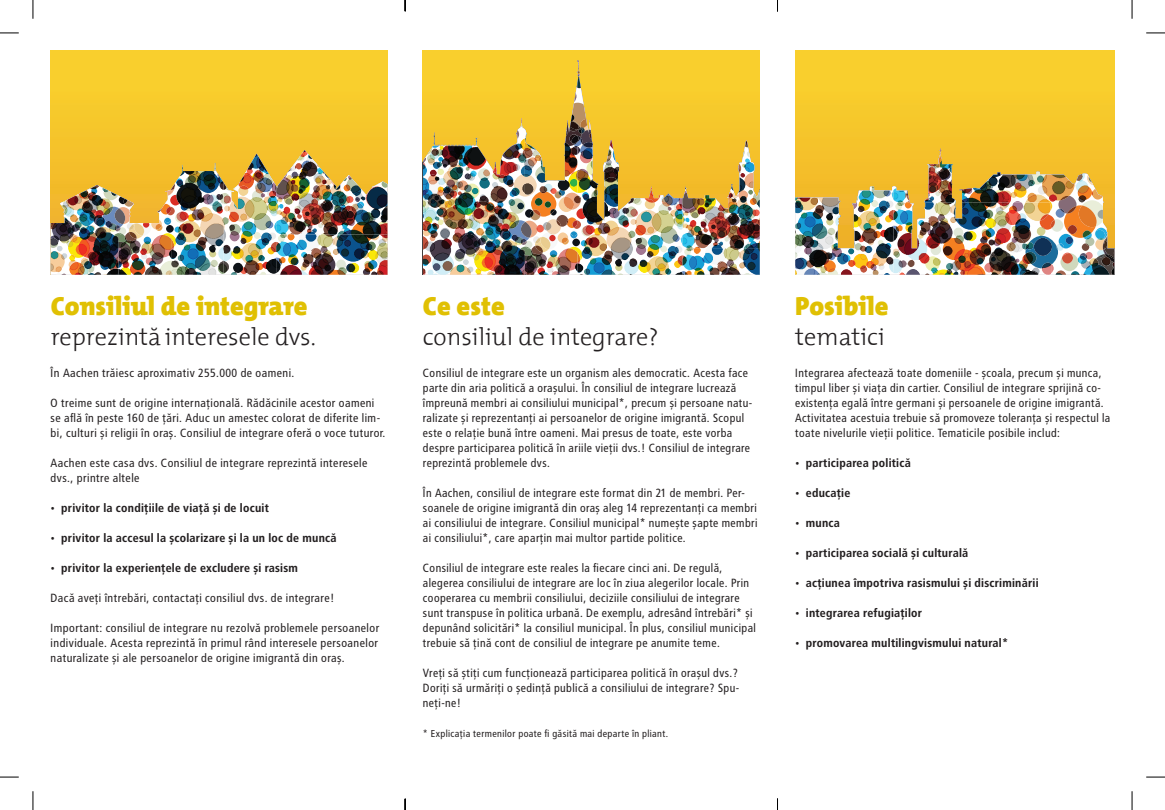
<style>
.page{position:relative;width:1165px;height:810px;background:#fff}
.page>*{position:absolute;margin:0;border:0;box-sizing:border-box;transform-origin:0 0}
.t1{font:900 26.25px "The Mix";color:#e0c003}
.t2{font:300 24.38px "The Mix";color:#231f20}
.t3{font:11.88px/15px "Transit Pro";color:#231f20}
.t4{font:700 11.88px "Transit Pro";color:#231f20}
.t5{font:10px "Transit Pro";color:#231f20}
</style>
<div class="page">
<div style="left:423px;top:51px;width:336px;height:224px;background:#f9cf2d"></div>
<img style="left:423px;top:88px;width:336px;height:187px">
<svg style="left:577px;top:88px;width:2px;height:57px"></svg>
<img style="left:630px;top:194px;width:52px;height:64px">
<img style="left:644px;top:187px;width:22px;height:15px">
<img style="left:423px;top:167px;width:72px;height:105px">
<img style="left:424px;top:168px;width:101px;height:41px">
<img style="left:432px;top:120px;width:92px;height:28px">
<img style="left:577px;top:60px;width:4px;height:28px">
<img style="left:682px;top:218px;width:58px;height:30px">
<img style="left:682px;top:164px;width:77px;height:54px">
<div style="left:685px;top:140px;width:63px;height:49px;background:#f4bf2a"></div>
<img style="left:739px;top:140px;width:15px;height:38px">
<img style="left:525px;top:85px;width:52px;height:98px">
<img style="left:577px;top:181px;width:34px;height:81px">
<img style="left:577px;top:145px;width:42px;height:36px">
<img style="left:525px;top:248px;width:52px;height:27px">
<img style="left:682px;top:248px;width:77px;height:27px">
<div style="left:51px;top:51px;width:336px;height:224px;background:#f8cb2c"></div>
<img style="left:51px;top:153px;width:336px;height:122px">
<svg style="left:102px;top:161px;width:77px;height:86px"></svg>
<img style="left:224px;top:177px;width:52px;height:67px">
<img style="left:238px;top:154px;width:35px;height:35px">
<img style="left:111px;top:272px;width:8px;height:3px">
<img style="left:51px;top:272px;width:60px;height:3px">
<img style="left:51px;top:185px;width:68px;height:87px">
<img style="left:51px;top:153px;width:68px;height:10px">
<img style="left:276px;top:182px;width:58px;height:52px">
<img style="left:276px;top:155px;width:56px;height:50px">
<img style="left:284px;top:153px;width:6px;height:24px">
<img style="left:290px;top:150px;width:97px;height:28px">
<img style="left:119px;top:153px;width:52px;height:28px">
<img style="left:174px;top:165px;width:31px;height:81px">
<svg style="left:214px;top:163px;width:2px;height:8px"></svg>
<img style="left:119px;top:235px;width:52px;height:40px">
<img style="left:280px;top:265px;width:89px;height:10px">
<img style="left:276px;top:235px;width:111px;height:30px">
<div style="left:795px;top:51px;width:319px;height:224px;background:#f9cd2c"></div>
<div style="left:795px;top:137px;width:319px;height:12px;background:#f5c32a"></div>
<img style="left:795px;top:149px;width:319px;height:126px">
<img style="left:1025px;top:193px;width:89px;height:82px">
<img style="left:852px;top:186px;width:41px;height:59px">
<img style="left:840px;top:149px;width:53px;height:6px">
<img style="left:924px;top:153px;width:30px;height:50px">
<img style="left:1047px;top:149px;width:67px;height:37px">
<img style="left:935px;top:149px;width:56px;height:33px">
<img style="left:795px;top:198px;width:45px;height:77px">
<img style="left:991px;top:270px;width:47px;height:5px">
<img style="left:897px;top:219px;width:94px;height:56px">
<img style="left:950px;top:203px;width:100px;height:43px">
<img style="left:1050px;top:256px;width:64px;height:19px">
<svg style="left:0;top:32px;width:19px;height:2px"></svg>
<svg style="left:1146px;top:32px;width:18px;height:2px"></svg>
<svg style="left:0;top:776px;width:19px;height:2px"></svg>
<svg style="left:1146px;top:776px;width:18px;height:2px"></svg>
<svg style="left:32px;top:0;width:2px;height:19px"></svg>
<svg style="left:32px;top:791px;width:2px;height:19px"></svg>
<svg style="left:1131px;top:0;width:1px;height:19px"></svg>
<svg style="left:1131px;top:791px;width:1px;height:19px"></svg>
<svg style="left:404px;top:0;width:2px;height:11px"></svg>
<svg style="left:404px;top:799px;width:2px;height:11px"></svg>
<h1 class="t1" style="left:51px;top:283px;width:258px">Consiliul de integrare</h1>
<h2 class="t2" style="left:51px;top:316px;width:267px">reprezinta˘ interesele dvs.</h2>
<p class="t3" style="left:51px;top:365px;width:246px">În Aachen trăiesc aproximativ 255.000 de oameni.</p>
<p class="t3" style="left:51px;top:395px;width:337px">O treime sunt de origine internațională. Rădăcinile acestor oameni se află în peste 160 de țări. Aduc un amestec colorat de diferite lim&shy;bi, culturi și religii în oraș. Consiliul de integrare oferă o voce tuturor.</p>
<p class="t3" style="left:51px;top:455px;width:318px">Aachen este casa dvs. Consiliul de integrare reprezintă interesele dvs., printre altele</p>
<p class="t4" style="left:51px;top:501px;width:220px">• privitor la condițiile de viață și de locuit</p>
<p class="t4" style="left:51px;top:531px;width:288px">• privitor la accesul la școlarizare și la un loc de muncă</p>
<p class="t4" style="left:51px;top:561px;width:249px">• privitor la experiențele de excludere și rasism</p>
<p class="t3" style="left:51px;top:590px;width:286px">Dacă aveți întrebări, contactați consiliul dvs. de integrare!</p>
<p class="t3" style="left:51px;top:620px;width:330px;text-align:justify">Important: consiliul de integrare nu rezolvă problemele persoanelor individuale. Acesta reprezintă în primul rând interesele persoanelor naturalizate și ale persoanelor de origine imigrantă din oraș.</p>
<h1 class="t1" style="left:423px;top:283px;width:83px">Ce este</h1>
<h2 class="t2" style="left:423px;top:316px;width:237px">consiliul de integrare?</h2>
<p class="t3" style="left:423px;top:365px;width:331px">Consiliul de integrare este un organism ales democratic. Acesta face parte din aria politică a orașului. În consiliul de integrare lucrează împreună membri ai consiliului municipal*, precum și persoane natu&shy;ralizate și reprezentanți ai persoanelor de origine imigrantă. Scopul este o relație bună între oameni. Mai presus de toate, este vorba despre participarea politică în ariile vieții dvs.! Consiliul de integrare reprezintă problemele dvs.</p>
<p class="t3" style="left:423px;top:485px;width:336px">În Aachen, consiliul de integrare este format din 21 de membri. Per&shy;soanele de origine imigrantă din oraș aleg 14 reprezentanți ca membri ai consiliului de integrare. Consiliul municipal* numește șapte membri ai consiliului*, care aparțin mai multor partide politice.</p>
<p class="t3" style="left:423px;top:560px;width:335px">Consiliul de integrare este reales la fiecare cinci ani. De regulă, alegerea consiliului de integrare are loc în ziua alegerilor locale. Prin cooperarea cu membrii consiliului, deciziile consiliului de integrare sunt transpuse în politica urbană. De exemplu, adresând întrebări* și depunând solicitări* la consiliul municipal. În plus, consiliul municipal trebuie să țină cont de consiliul de integrare pe anumite teme.</p>
<p class="t3" style="left:423px;top:665px;width:318px;text-align:justify">Vreți să știți cum funcționează participarea politică în orașul dvs.?<br>Doriți să urmăriți o ședință publică a consiliului de integrare? Spu&shy;neți-ne!</p>
<p class="t5" style="left:423px;top:728px;width:247px">* Explicația termenilor poate fi găsită mai departe în pliant.</p>
<h1 class="t1" style="left:795px;top:283px;width:95px">Posibile</h1>
<h2 class="t2" style="left:795px;top:316px;width:91px">tematici</h2>
<p class="t3" style="left:795px;top:365px;width:317px">Integrarea afectează toate domeniile - școala, precum și munca, timpul liber și viața din cartier. Consiliul de integrare sprijină co&shy;existența egală între germani și persoanele de origine imigrantă.<br>Activitatea acestuia trebuie să promoveze toleranța și respectul la toate nivelurile vieții politice. Tematicile posibile includ:</p>
<p class="t4" style="left:795px;top:456px;width:117px">• participarea politică</p>
<p class="t4" style="left:795px;top:486px;width:57px">• educație</p>
<p class="t4" style="left:795px;top:516px;width:46px">• munca</p>
<p class="t4" style="left:795px;top:546px;width:175px">• participarea socială și culturală</p>
<p class="t4" style="left:795px;top:576px;width:245px">• acțiunea împotriva rasismului și discriminării</p>
<p class="t4" style="left:795px;top:606px;width:129px">• integrarea refugiaților</p>
<p class="t4" style="left:795px;top:636px;width:215px">• promovarea multilingvismului natural*</p>
</div>
